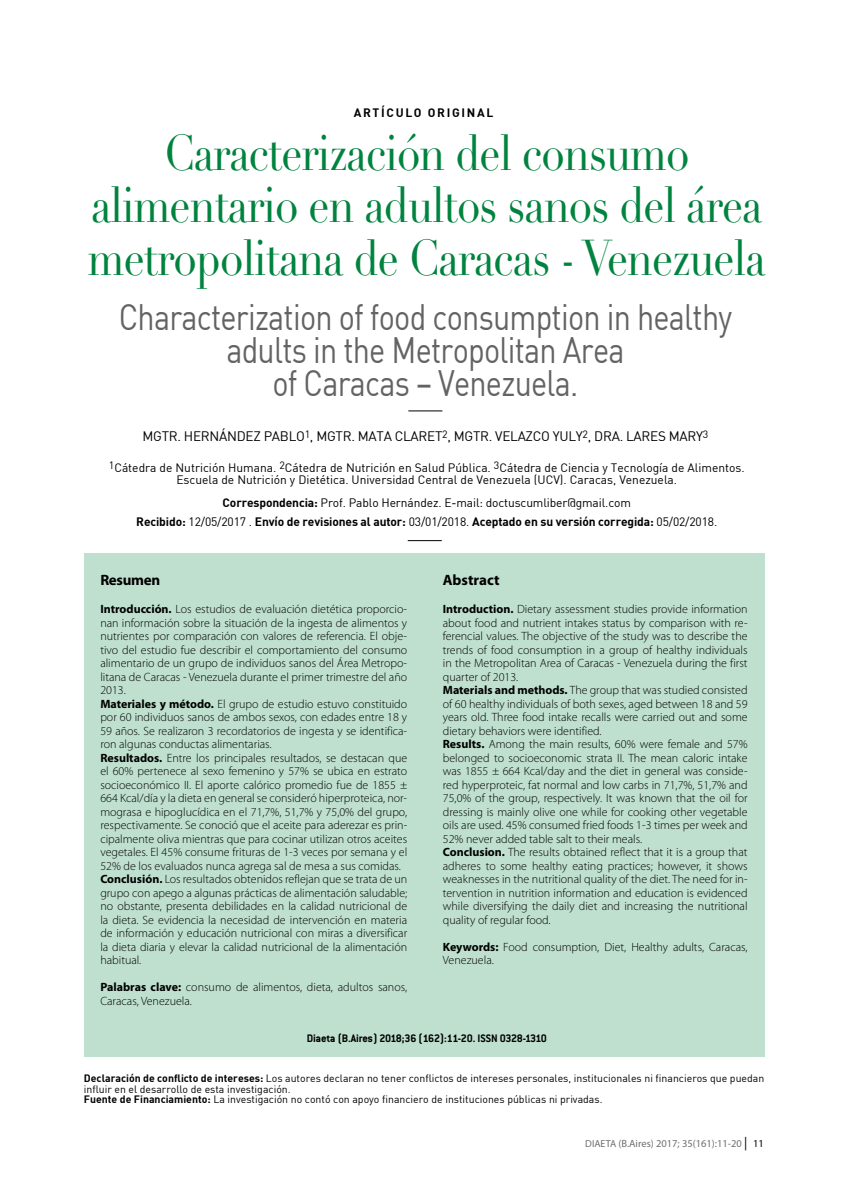
<style>
.page{position:relative;width:851px;height:1191px;background:#fff}
.page>*{position:absolute;margin:0;border:0;box-sizing:border-box;transform-origin:0 0}
.t1{font:49.5px/52.5px "Didot LT Std";letter-spacing:-.02em;color:#00833e;text-align:center;scale:.85 1}
.t2{font:36px/33px "DIN";letter-spacing:-.025em;color:#646363;text-align:center;scale:.85 1}
.t3{font:700 15px "Myriad Pro";letter-spacing:-.01em;color:#000}
.t4{font:13.5px "DIN";letter-spacing:-.02em;color:#000}
.t5{font:300 12px/13.5px "Myriad Pro";color:#000}
.t6{font:12px/12px "DIN";color:#000;text-align:center}
.t7{font:700 12px "Conduit ITC";letter-spacing:-.025em;color:#000}
.t8{font:700 12px "DIN";letter-spacing:.14em;color:#000}
.t9{font:10.5px/10.5px "DIN";color:#000}
.t10{font:10.5px "Myriad Pro";color:#706f6f}
.s1{font-weight:700}
.s2{font-size:10.2px}
.s3{font-size:13.5px;color:#000}
.s4{color:#000}
</style>
<div class="page">
<div style="left:84px;top:553px;width:680px;height:503px;background:#bfe0cf"></div>
<hr style="left:408px;top:410px;width:34px;height:1px;background:#000">
<hr style="left:407px;top:540px;width:34px;height:1px;background:#000">
<p class="t8" style="left:354px;top:105px;width:141px">ARTÍCULO ORIGINAL</p>
<h1 class="t1" style="left:88px;top:128px;width:798px">Caracterización del consumo alimentario en adultos sanos del área metropolitana de Caracas - Venezuela</h1>
<h2 class="t2" style="left:119px;top:299px;width:723px">Characterization of food consumption in healthy adults in the Metropolitan Area<br>of Caracas – Venezuela.</h2>
<p class="t4" style="left:142px;top:428px;width:567px">MGTR. HERNÁNDEZ PABLO<sup>1</sup>, MGTR. MATA CLARET<sup>2</sup>, MGTR. VELAZCO YULY<sup>2</sup>, DRA. LARES MARY<sup>3</sup></p>
<p class="t6" style="left:109px;top:461px;width:637px"><sup>1</sup>Cátedra de Nutrición Humana. <sup>2</sup>Cátedra de Nutrición en Salud Pública. <sup>3</sup>Cátedra de Ciencia y Tecnología de Alimentos.<br>Escuela de Nutrición y Dietética. Universidad Central de Venezuela (UCV). Caracas, Venezuela.</p>
<p class="t6" style="left:136px;top:492px;width:582px;line-height:19.5px"><span class="s1">Correspondencia:</span> Prof. Pablo Hernández. E-mail: doctuscumliber@gmail.com<br><span class="s1">Recibido:</span> 12/05/2017 . <span class="s1">Envío de revisiones al autor:</span> 03/01/2018. <span class="s1">Aceptado en su versión corregida:</span> 05/02/2018.</p>
<p class="t3" style="left:100px;top:572px;width:61px">Resumen</p>
<p class="t5" style="left:100px;top:602px;width:308px"><span class="s1">Introducción.</span> Los estudios de evaluación dietética proporcio&shy;nan información sobre la situación de la ingesta de alimentos y nutrientes por comparación con valores de referencia. El obje&shy;tivo del estudio fue describir el comportamiento del consumo alimentario de un grupo de individuos sanos del Área Metropo&shy;litana de Caracas - Venezuela durante el primer trimestre del año 2013.<br><span class="s1">Materiales y método.</span> El grupo de estudio estuvo constituido por 60 individuos sanos de ambos sexos, con edades entre 18 y 59 años. Se realizaron 3 recordatorios de ingesta y se identifica&shy;ron algunas conductas alimentarias.<br><span class="s1">Resultados.</span> Entre los principales resultados, se destacan que el 60% pertenece al sexo femenino y 57% se ubica en estrato socioeconómico II. El aporte calórico promedio fue de 1855 ± 664 Kcal/día y la dieta en general se consideró hiperproteica, nor&shy;mograsa e hipoglucídica en el 71,7%, 51,7% y 75,0% del grupo, respectivamente. Se conoció que el aceite para aderezar es prin&shy;cipalmente oliva mientras que para cocinar utilizan otros aceites vegetales. El 45% consume frituras de 1-3 veces por semana y el 52% de los evaluados nunca agrega sal de mesa a sus comidas.<br><span class="s1">Conclusión.</span> Los resultados obtenidos reflejan que se trata de un grupo con apego a algunas prácticas de alimentación saludable; no obstante, presenta debilidades en la calidad nutricional de la dieta. Se evidencia la necesidad de intervención en materia de información y educación nutricional con miras a diversificar la dieta diaria y elevar la calidad nutricional de la alimentación habitual.</p>
<p class="t5" style="left:100px;top:980px;width:308px"><span class="s1">Palabras clave:</span> consumo de alimentos, dieta, adultos sanos,<br>Caracas, Venezuela.</p>
<p class="t3" style="left:443px;top:572px;width:58px">Abstract</p>
<p class="t5" style="left:443px;top:602px;width:306px"><span class="s1">Introduction.</span> Dietary assessment studies provide information about food and nutrient intakes status by comparison with re&shy;ferencial values. The objective of the study was to describe the trends of food consumption in a group of healthy individuals in the Metropolitan Area of Caracas - Venezuela during the first quarter of 2013.<br><span class="s1">Materials and methods.</span> The group that was studied consisted of 60 healthy individuals of both sexes, aged between 18 and 59 years old. Three food intake recalls were carried out and some dietary behaviors were identified.<br><span class="s1">Results.</span> Among the main results, 60% were female and 57% belonged to socioeconomic strata II. The mean caloric intake was 1855 ± 664 Kcal/day and the diet in general was conside&shy;red hyperproteic, fat normal and low carbs in 71,7%, 51,7% and 75,0% of the group, respectively. It was known that the oil for dressing is mainly olive one while for cooking other vegetable oils are used. 45% consumed fried foods 1-3 times per week and 52% never added table salt to their meals.<br><span class="s1">Conclusion.</span> The results obtained reflect that it is a group that adheres to some healthy eating practices; however, it shows weaknesses in the nutritional quality of the diet. The need for in&shy;tervention in nutrition information and education is evidenced while diversifying the daily diet and increasing the nutritional quality of regular food.</p>
<p class="t5" style="left:443px;top:940px;width:306px"><span class="s1">Keywords:</span> Food consumption, Diet, Healthy adults, Caracas,<br>Venezuela.</p>
<p class="t7" style="left:307px;top:1031px;width:241px">Diaeta (B.Aires) 2018;36 (162):11-20. ISSN 0328-1310</p>
<p class="t9" style="left:84px;top:1073px;width:681px"><span class="s1">Declaración de conflicto de intereses:</span> Los autores declaran no tener conflictos de intereses personales, institucionales ni financieros que puedan influir en el desarrollo de esta investigación.<br><span class="s1">Fuente de Financiamiento:</span> La investigación no contó con apoyo financiero de instituciones públicas ni privadas.</p>
<p class="t10" style="left:585px;top:1137px;width:180px"><span class="s2">DIAETA</span> (B.Aires) 2017; 35(161):11-20 <span class="s3">|</span> <span class="s4">11</span></p>
</div>
